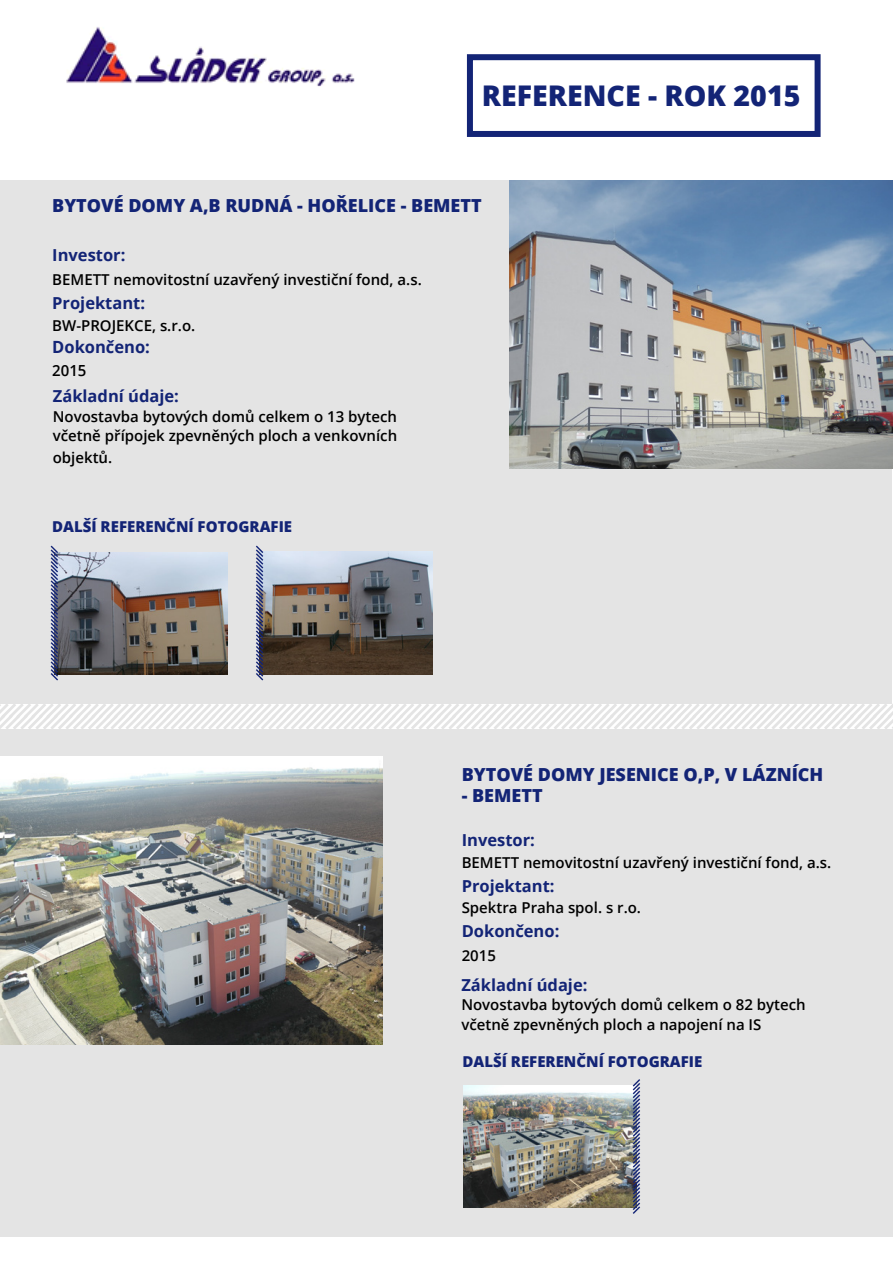
<style>
.page{position:relative;width:893px;height:1263px;background:#fff}
.page>*{position:absolute;margin:0;border:0;box-sizing:border-box;transform-origin:0 0}
.t1{font:800 28.5px "Open Sans";color:#132476}
.t2{font:800 18px "Open Sans";color:#132476}
.t3{font:700 16.8px "Open Sans";color:#132476}
.t4{font:700 16.5px "Open Sans";color:#132476}
.t5{font:600 15.3px "Open Sans";color:#000}
.t6{font:600 15px/19.5px "Open Sans";color:#000}
.t7{font:800 15px "Open Sans";color:#132476}
</style>
<div class="page">
<div style="left:0;top:180px;width:891px;height:523px;background:#e4e4e4"></div>
<svg style="left:0;top:700px;width:893px;height:29px"></svg>
<div style="left:0;top:729px;width:893px;height:507px;background:#e4e4e4"></div>
<img style="left:66px;top:27px;width:289px;height:60px">
<img style="left:510px;top:180px;width:383px;height:288px">
<img style="left:0;top:756px;width:382px;height:288px">
<img style="left:60px;top:552px;width:167px;height:122px">
<svg style="left:50px;top:545px;width:10px;height:136px"></svg>
<div style="left:467px;top:54px;width:354px;height:83px;border:6px solid #132476"></div>
<img style="left:265px;top:552px;width:167px;height:122px">
<svg style="left:256px;top:545px;width:9px;height:136px"></svg>
<img style="left:463px;top:1085px;width:168px;height:123px">
<svg style="left:631px;top:1079px;width:9px;height:135px"></svg>
<h1 class="t1" style="left:482px;top:74px;width:320px">REFERENCE - ROK 2015</h1>
<p class="t2" style="left:52px;top:191px;width:431px">BYTOVÉ DOMY A,B RUDNÁ - HOŘELICE - BEMETT</p>
<p class="t4" style="left:52px;top:243px;width:75px">Investor:</p>
<p class="t6" style="left:52px;top:270px;width:371px">BEMETT nemovitostní uzavřený investiční fond, a.s.</p>
<p class="t4" style="left:52px;top:291px;width:94px">Projektant:</p>
<p class="t6" style="left:52px;top:315px;width:145px">BW-PROJEKCE, s.r.o.</p>
<p class="t3" style="left:52px;top:335px;width:99px">Dokončeno:</p>
<p class="t5" style="left:52px;top:360px;width:36px">2015</p>
<p class="t4" style="left:53px;top:385px;width:128px">Základní údaje:</p>
<p class="t6" style="left:53px;top:406px;width:346px">Novostavba bytových domů celkem o 13 bytech včetně přípojek zpevněných ploch a venkovních</p>
<p class="t6" style="left:53px;top:448px;width:61px">objektů.</p>
<p class="t7" style="left:52px;top:515px;width:241px">DALŠÍ REFERENČNÍ FOTOGRAFIE</p>
<p class="t2" style="left:462px;top:760px;width:363px">BYTOVÉ DOMY JESENICE O,P, V LÁZNÍCH</p>
<p class="t2" style="left:462px;top:782px;width:82px">- BEMETT</p>
<p class="t4" style="left:462px;top:828px;width:75px">Investor:</p>
<p class="t6" style="left:462px;top:852px;width:371px">BEMETT nemovitostní uzavřený investiční fond, a.s.</p>
<p class="t4" style="left:462px;top:874px;width:94px">Projektant:</p>
<p class="t6" style="left:462px;top:898px;width:181px">Spektra Praha spol. s r.o.</p>
<p class="t4" style="left:462px;top:920px;width:99px">Dokončeno:</p>
<p class="t6" style="left:462px;top:946px;width:36px">2015</p>
<p class="t4" style="left:461px;top:973px;width:128px">Základní údaje:</p>
<p class="t6" style="left:461px;top:995px;width:346px">Novostavba bytových domů celkem o 82 bytech včetně zpevněných ploch a napojení na IS</p>
<p class="t7" style="left:462px;top:1050px;width:241px">DALŠÍ REFERENČNÍ FOTOGRAFIE</p>
</div>
